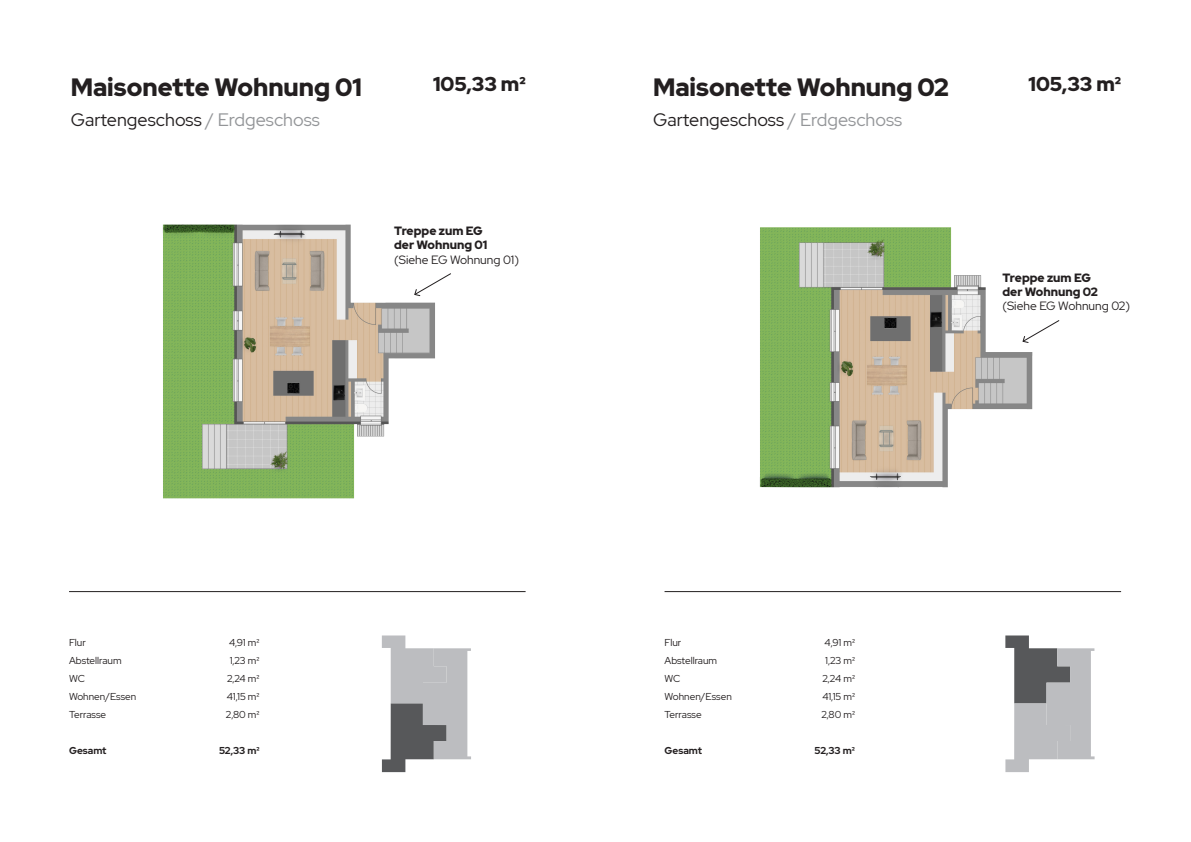
<style>
.page{position:relative;width:1191px;height:842px;background:#fff}
.page>*{position:absolute;margin:0;border:0;box-sizing:border-box;transform-origin:0 0}
.t1{font:900 25px "Red Hat Display";color:#231f20}
.t2{font:900 20px "Red Hat Display";color:#231f20}
.t3{font:18px "Red Hat Display";color:#231f20}
.t4{font:900 12px "Red Hat Display";color:#231f20}
.t5{font:12px "Red Hat Display";color:#231f20}
.Fließtext{font:10px "Red Hat Display";color:#231f20}
.Fließtext-2{font:700 10px "Red Hat Display";color:#231f20}
.s1{color:#939598}
</style>
<div class="page">
<svg style="left:673px;top:227px;width:449px;height:533px"></svg>
<svg style="left:162px;top:224px;width:273px;height:275px"></svg>
<hr style="left:69px;top:591px;width:456px;height:1px;background:#231f20">
<hr style="left:664px;top:591px;width:457px;height:1px;background:#231f20">
<svg style="left:382px;top:635px;width:89px;height:137px"></svg>
<svg style="left:1005px;top:635px;width:89px;height:137px"></svg>
<svg style="left:413px;top:272px;width:38px;height:25px"></svg>
<svg style="left:1021px;top:319px;width:39px;height:25px"></svg>
<p class="t1" style="left:71px;top:71px;width:292px">Maisonette Wohnung 01</p>
<p class="t3" style="left:71px;top:108px;width:251px">Gartengeschoss <span class="s1">/ Erdgeschoss</span></p>
<p class="t2" style="left:433px;top:71px;width:94px">105,33 m²</p>
<p class="t2" style="left:1028px;top:71px;width:94px">105,33 m²</p>
<p class="t1" style="left:653px;top:71px;width:297px">Maisonette Wohnung 02</p>
<p class="t3" style="left:653px;top:108px;width:251px">Gartengeschoss <span class="s1">/ Erdgeschoss</span></p>
<p class="t4" style="left:394px;top:223px;width:90px">Treppe zum EG</p>
<p class="t4" style="left:394px;top:237px;width:95px">der Wohnung 01</p>
<p class="t5" style="left:394px;top:251px;width:126px">(Siehe EG Wohnung 01)</p>
<p class="t4" style="left:1002px;top:270px;width:90px">Treppe zum EG</p>
<p class="t4" style="left:1002px;top:284px;width:97px">der Wohnung 02</p>
<p class="t5" style="left:1002px;top:298px;width:129px">(Siehe EG Wohnung 02)</p>
<p class="Fließtext" style="left:69px;top:636px;width:18px">Flur</p>
<p class="Fließtext" style="left:229px;top:636px;width:32px">4,91 m²</p>
<p class="Fließtext" style="left:69px;top:654px;width:54px">Abstellraum</p>
<p class="Fließtext" style="left:230px;top:654px;width:31px">1,23 m²</p>
<p class="Fließtext" style="left:69px;top:672px;width:17px">WC</p>
<p class="Fließtext" style="left:227px;top:672px;width:34px">2,24 m²</p>
<p class="Fließtext" style="left:69px;top:690px;width:69px">Wohnen/Essen</p>
<p class="Fließtext" style="left:227px;top:690px;width:34px">41,15 m²</p>
<p class="Fließtext" style="left:69px;top:708px;width:39px">Terrasse</p>
<p class="Fließtext" style="left:226px;top:708px;width:35px">2,80 m²</p>
<p class="Fließtext-2" style="left:69px;top:744px;width:39px">Gesamt</p>
<p class="Fließtext-2" style="left:219px;top:744px;width:42px">52,33 m²</p>
<p class="Fließtext" style="left:664px;top:636px;width:18px">Flur</p>
<p class="Fließtext" style="left:824px;top:636px;width:32px">4,91 m²</p>
<p class="Fließtext" style="left:664px;top:654px;width:54px">Abstellraum</p>
<p class="Fließtext" style="left:825px;top:654px;width:31px">1,23 m²</p>
<p class="Fließtext" style="left:664px;top:672px;width:17px">WC</p>
<p class="Fließtext" style="left:822px;top:672px;width:34px">2,24 m²</p>
<p class="Fließtext" style="left:664px;top:690px;width:69px">Wohnen/Essen</p>
<p class="Fließtext" style="left:822px;top:690px;width:34px">41,15 m²</p>
<p class="Fließtext" style="left:664px;top:708px;width:39px">Terrasse</p>
<p class="Fließtext" style="left:821px;top:708px;width:35px">2,80 m²</p>
<p class="Fließtext-2" style="left:664px;top:744px;width:39px">Gesamt</p>
<p class="Fließtext-2" style="left:814px;top:744px;width:42px">52,33 m²</p>
</div>
